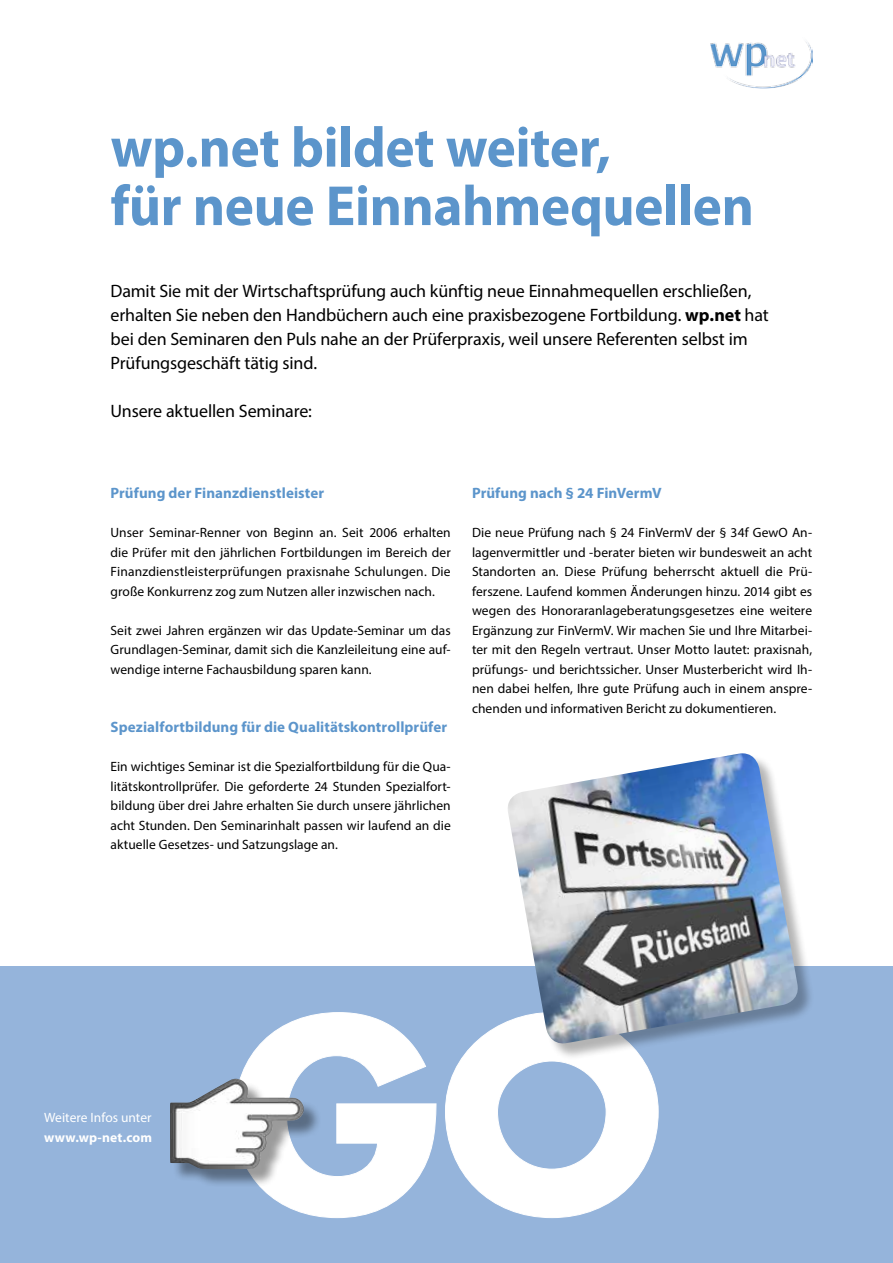
<style>
.page{position:relative;width:893px;height:1263px;background:#fff}
.page>*{position:absolute;margin:0;border:0;box-sizing:border-box;transform-origin:0 0}
.t1{font:700 255px "Futura";color:#fff}
.t2{font:700 57px/58.5px "Myriad Pro";letter-spacing:-.01em;color:#5c95cb}
.t3{font:18px/24px "Myriad Pro";letter-spacing:-.005em;color:#000}
.t4{font:700 15px "Myriad Pro";letter-spacing:.005em;color:#5c95cb}
.t5{font:13.5px/19.5px "Myriad Pro";letter-spacing:.005em;color:#000;text-align:justify}
.t6{font:13.5px "Myriad Pro";color:#fff}
.t7{font:700 13.5px "Myriad Pro";letter-spacing:.01em;color:#fff}
.s1{font-weight:700}
</style>
<div class="page">
<div style="left:0;top:966px;width:893px;height:297px;background:#95b4db"></div>
<svg style="left:234px;top:1012px;width:203px;height:206px"></svg>
<svg style="left:445px;top:1022px;width:214px;height:196px"></svg>
<div style="left:509px;top:755px;width:306px;height:305px;background:#000;opacity:.3"></div>
<img style="left:505px;top:753px;width:295px;height:293px">
<div style="left:173px;top:1081px;width:149px;height:106px;background:#000;opacity:.4"></div>
<img style="left:186px;top:1079px;width:48px;height:23px">
<img style="left:710px;top:42px;width:102px;height:47px">
<h2 class="t2" style="left:111px;top:116px;width:645px">wp.net bildet weiter,<br>für neue Einnahmequellen</h2>
<p class="t3" style="left:111px;top:279px;width:660px">Damit Sie mit der Wirtschaftsprüfung auch künftig neue Einnahmequellen erschließen, erhalten Sie neben den Handbüchern auch eine praxisbezogene Fortbildung. <span class="s1">wp.net</span> hat bei den Seminaren den Puls nahe an der Prüferpraxis, weil unsere Referenten selbst im Prüfungsgeschäft tätig sind.</p>
<h3 class="t3" style="left:111px;top:399px;width:203px">Unsere aktuellen Seminare:</h3>
<p class="t4" style="left:111px;top:483px;width:215px">Prüfung der Finanzdienstleister</p>
<p class="t5" style="left:111px;top:523px;width:342px">Unser Seminar-Renner von Beginn an. Seit 2006 erhalten die Prüfer mit den jährlichen Fortbildungen im Bereich der Finanzdienstleisterprüfungen praxisnahe Schulungen. Die große Konkurrenz zog zum Nutzen aller inzwischen nach.</p>
<p class="t5" style="left:111px;top:620px;width:342px">Seit zwei Jahren ergänzen wir das Update-Seminar um das Grundlagen-Seminar, damit sich die Kanzleileitung eine auf&shy;wendige interne Fachausbildung sparen kann.</p>
<p class="t4" style="left:111px;top:717px;width:338px">Spezialfortbildung für die Qualitätskontrollprüfer</p>
<p class="t5" style="left:111px;top:757px;width:342px">Ein wichtiges Seminar ist die Spezialfortbildung für die Qua&shy;litätskontrollprüfer. Die geforderte 24 Stunden Spezialfort&shy;bildung über drei Jahre erhalten Sie durch unsere jährlichen acht Stunden. Den Seminarinhalt passen wir laufend an die aktuelle Gesetzes- und Satzungslage an.</p>
<p class="t4" style="left:472px;top:483px;width:191px">Prüfung nach § 24 FinVermV</p>
<p class="t5" style="left:472px;top:523px;width:342px">Die neue Prüfung nach § 24 FinVermV der § 34f GewO An&shy;lagenvermittler und -berater bieten wir bundesweit an acht Standorten an. Diese Prüfung beherrscht aktuell die Prü&shy;ferszene. Laufend kommen Änderungen hinzu. 2014 gibt es wegen des Honoraranlageberatungsgesetzes eine weitere Ergänzung zur FinVermV. Wir machen Sie und Ihre Mitarbei&shy;ter mit den Regeln vertraut. Unser Motto lautet: praxisnah, prüfungs- und berichtssicher. Unser Musterbericht wird Ih&shy;nen dabei helfen, Ihre gute Prüfung auch in einem anspre&shy;chenden und informativen Bericht zu dokumentieren.</p>
<p class="t6" style="left:44px;top:1109px;width:109px">Weitere Infos unter</p>
<p class="t7" style="left:44px;top:1128px;width:110px">www.wp-net.com</p>
<h1 class="t1" style="left:228px;top:938px;width:439px">GO</h1>
</div>
